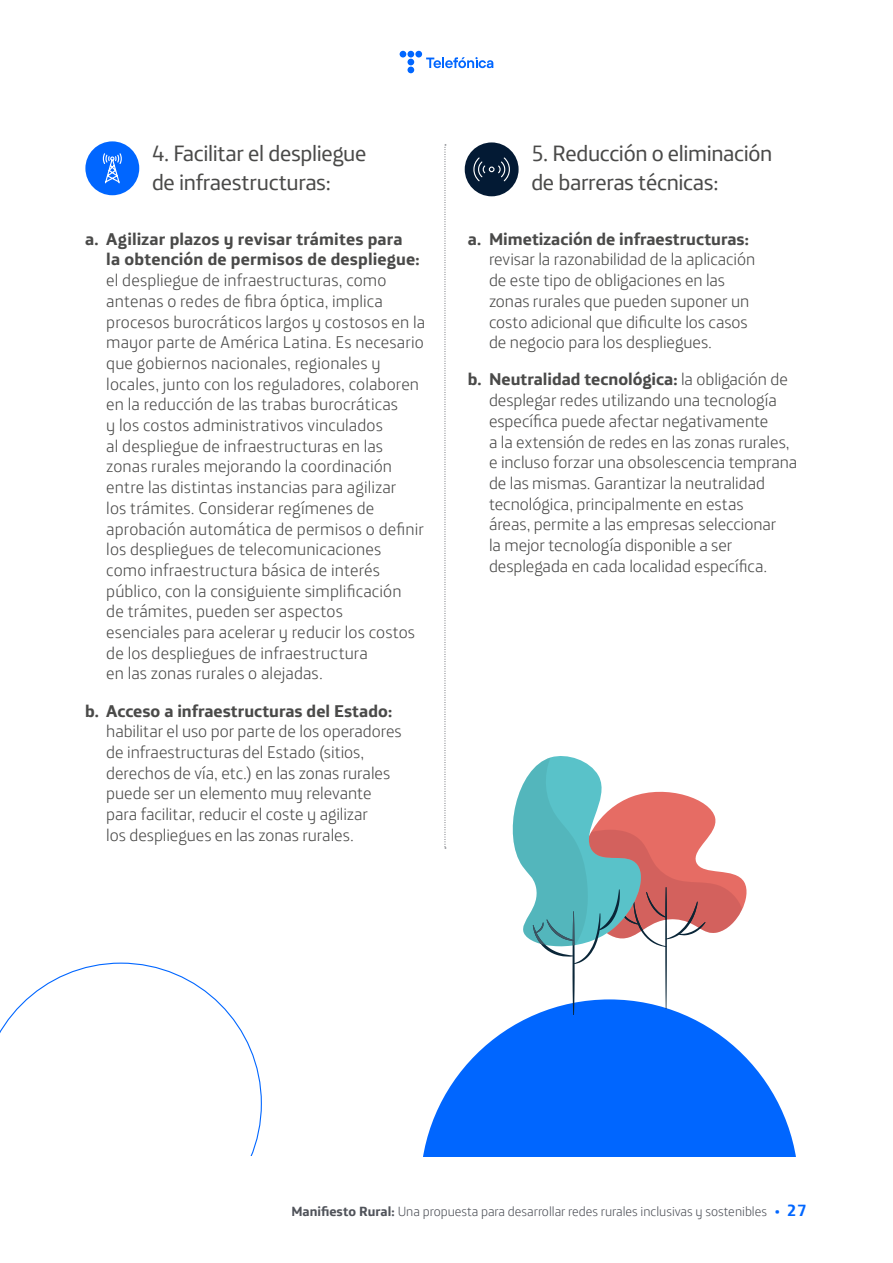
<style>
.page{position:relative;width:893px;height:1263px;background:#fff}
.page>*{position:absolute;margin:0;border:0;box-sizing:border-box;transform-origin:0 0}
.t1{font:22.5px/28.5px "Telefonica";letter-spacing:-.015em;color:#4a4a49}
.t2{font:300 17.25px/20.7px "Telefonica";letter-spacing:.005em;color:#4a4a49}
.t3{font:700 17.25px/20.7px "Telefonica";letter-spacing:.005em;color:#4a4a49}
.t4{font:300 13.5px "Telefonica";color:#50535a}
.s1{font-weight:700}
.s2{font-weight:700;font-size:12px;color:#06f}
.s3{font-weight:700;font-size:16.5px;color:#06f}
</style>
<div class="page">
<div style="left:400px;top:51px;width:6px;height:7px;background:#06f;border-radius:50%"></div>
<div style="left:407px;top:51px;width:7px;height:7px;background:#06f;border-radius:50%"></div>
<div style="left:415px;top:51px;width:7px;height:7px;background:#06f;border-radius:50%"></div>
<div style="left:407px;top:59px;width:7px;height:6px;background:#06f;border-radius:50%"></div>
<div style="left:407px;top:67px;width:7px;height:6px;background:#06f;border-radius:50%"></div>
<svg style="left:426px;top:57px;width:67px;height:11px"></svg>
<svg style="left:423px;top:1015px;width:373px;height:142px;fill:#06f"></svg>
<svg style="left:0;top:962px;width:262px;height:193px"></svg>
<svg style="left:445px;top:145px;width:1px;height:704px"></svg>
<div style="left:85px;top:141px;width:54px;height:54px;background:#06f;border-radius:50%"></div>
<svg style="left:103px;top:153px;width:19px;height:31px"></svg>
<div style="left:465px;top:142px;width:54px;height:54px;background:#031a34;border-radius:50%"></div>
<svg style="left:473px;top:157px;width:37px;height:25px"></svg>
<svg style="left:512px;top:756px;width:235px;height:259px"></svg>
<h1 class="t1" style="left:152px;top:137px;width:216px">4. Facilitar el despliegue de infraestructuras:</h1>
<p class="t3" style="left:106px;top:227px;width:315px;text-indent:-21px">a. Agilizar plazos y revisar trámites para la obtención de permisos de despliegue:</p>
<p class="t2" style="left:106px;top:267px;width:320px">el despliegue de infraestructuras, como antenas o redes de fibra óptica, implica procesos burocráticos largos y costosos en la mayor parte de América Latina. Es necesario que gobiernos nacionales, regionales y locales, junto con los reguladores, colaboren en la reducción de las trabas burocráticas<br>y los costos administrativos vinculados<br>al despliegue de infraestructuras en las zonas rurales mejorando la coordinación entre las distintas instancias para agilizar<br>los trámites. Considerar regímenes de aprobación automática de permisos o definir los despliegues de telecomunicaciones como infraestructura básica de interés público, con la consiguiente simplificación<br>de trámites, pueden ser aspectos<br>esenciales para acelerar y reducir los costos de los despliegues de infraestructura<br>en las zonas rurales o alejadas.</p>
<p class="t3" style="left:85px;top:699px;width:309px">b. Acceso a infraestructuras del Estado:</p>
<p class="t2" style="left:106px;top:718px;width:297px">habilitar el uso por parte de los operadores de infraestructuras del Estado (sitios, derechos de vía, etc.) en las zonas rurales puede ser un elemento muy relevante para facilitar, reducir el coste y agilizar<br>los despliegues en las zonas rurales.</p>
<h1 class="t1" style="left:531px;top:137px;width:243px">5. Reducción o eliminación de barreras técnicas:</h1>
<p class="t3" style="left:468px;top:227px;width:283px">a. Mimetización de infraestructuras:</p>
<p class="t2" style="left:489px;top:247px;width:268px">revisar la razonabilidad de la aplicación de este tipo de obligaciones en las zonas rurales que pueden suponer un costo adicional que dificulte los casos de negocio para los despliegues.</p>
<p class="t2" style="left:489px;top:367px;width:310px;text-indent:-21px"><span class="s1">b. Neutralidad tecnológica:</span> la obligación de desplegar redes utilizando una tecnología específica puede afectar negativamente<br>a la extensión de redes en las zonas rurales, e incluso forzar una obsolescencia temprana de las mismas. Garantizar la neutralidad tecnológica, principalmente en estas<br>áreas, permite a las empresas seleccionar<br>la mejor tecnología disponible a ser desplegada en cada localidad específica.</p>
<p class="t4" style="left:291px;top:1199px;width:517px"><span class="s1">Manifiesto Rural:</span> Una propuesta para desarrollar redes rurales inclusivas y sostenibles <span class="s2">•</span> <span class="s3">27</span></p>
</div>
